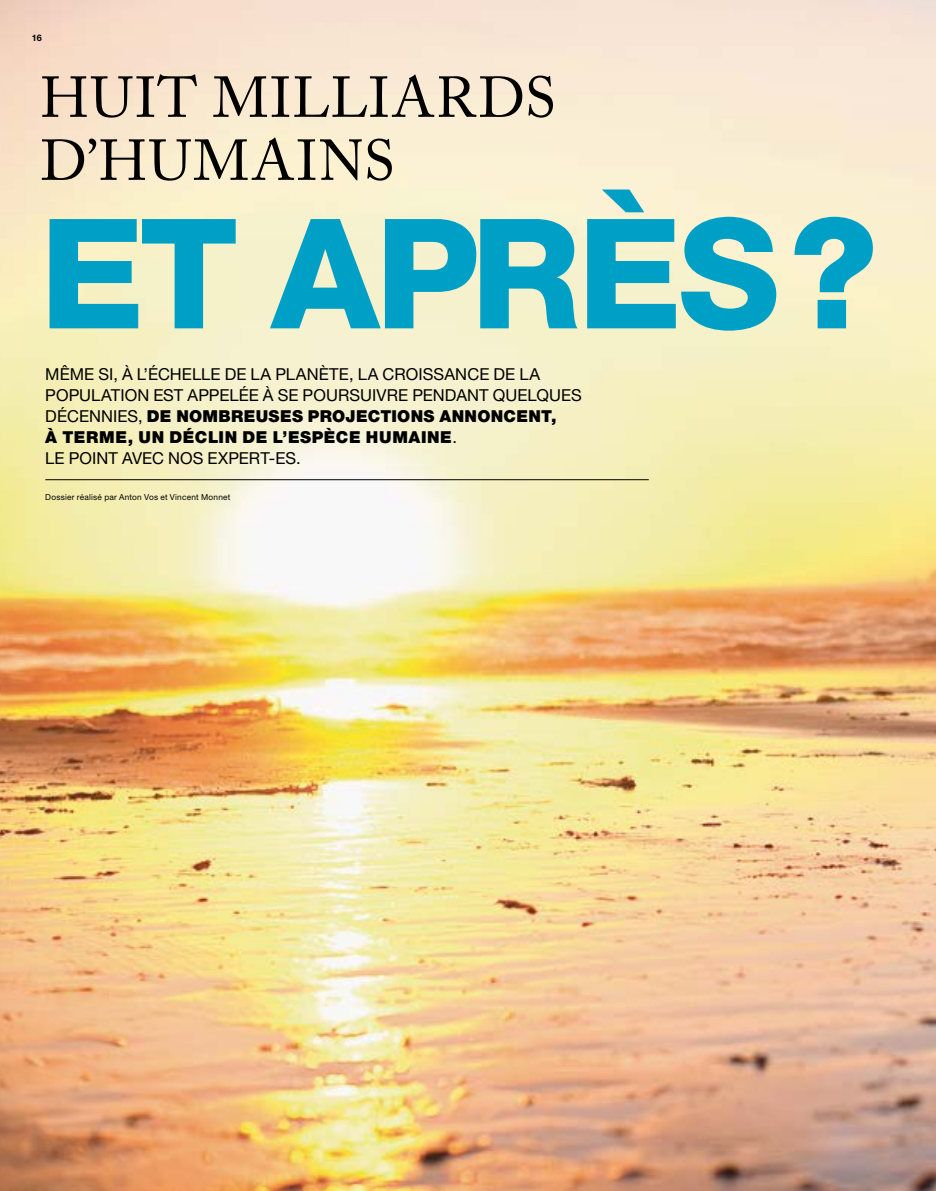
<style>
.page{position:relative;width:936px;height:1191px;background:#fff}
.page>*{position:absolute;margin:0;border:0;box-sizing:border-box;transform-origin:0 0}
.t1{font:800 153px "Helvetica Neue";letter-spacing:-.03em;color:#009fc5}
.t2{font:57px/63px "Adobe Caslon Pro";letter-spacing:.025em;color:#000}
.t3{font:16.5px/21px "Helvetica Neue";letter-spacing:.005em;color:#000}
.t4{font:700 9px "Helvetica Neue";color:#000}
.t5{font:8.25px "Helvetica Neue";letter-spacing:.03em;color:#000}
.s1{font-weight:900}
</style>
<div class="page">
<img style="left:0;top:0;width:935px;height:1191px">
<hr style="left:45px;top:479px;width:603px;height:1px;background:#000">
<p class="t4" style="left:32px;top:30px;width:12px">16</p>
<h2 class="t2" style="left:40px;top:66px;width:517px">HUIT MILLIARDS<br>D’HUMAINS</h2>
<h1 class="t1" style="left:40px;top:183px;width:839px">ET APRÈS?</h1>
<p class="t3" style="left:45px;top:364px;width:538px">MÊME SI, À L’ÉCHELLE DE LA PLANÈTE, LA CROISSANCE DE LA POPULATION EST APPELÉE À SE POURSUIVRE PENDANT QUELQUES DÉCENNIES, <span class="s1">DE NOMBREUSES PROJECTIONS ANNONCENT,<br>À TERME, UN DÉCLIN DE L’ESPÈCE HUMAINE</span>.<br>LE POINT AVEC NOS EXPERT-ES.</p>
<p class="t5" style="left:45px;top:492px;width:186px">Dossier réalisé par Anton Vos et Vincent Monnet</p>
</div>
